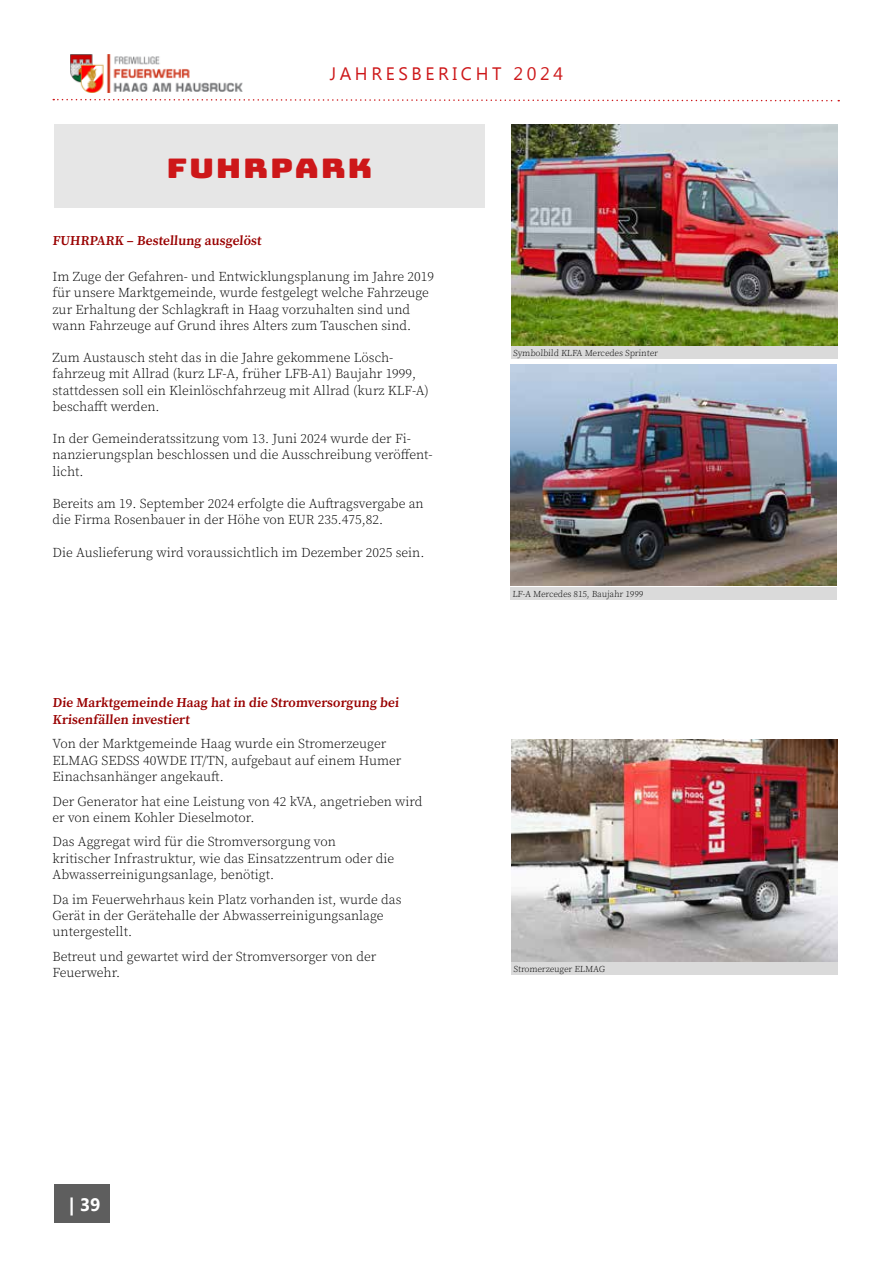
<style>
.page{position:relative;width:893px;height:1263px;background:#fff}
.page>*{position:absolute;margin:0;border:0;box-sizing:border-box;transform-origin:0 0}
.t1{font:27px "Bungee";letter-spacing:.05em;color:#cd1719;scale:1.25 1}
.t2{font:18px "Myanmar Text";letter-spacing:.2em;color:#cd1719}
.t3{font:700 18px "Myanmar Text";color:#fff}
.t4{font:300 13.5px/16.2px "Source Serif Pro";color:#000}
.t5{font:600 13.5px/16.5px "Source Serif Pro";color:#900}
.t6{font:300 9px "Source Serif Pro";color:#000}
</style>
<div class="page">
<img style="left:511px;top:124px;width:326px;height:221px">
<div style="left:511px;top:347px;width:326px;height:12px;background:#dadada"></div>
<div style="left:54px;top:124px;width:431px;height:84px;background:#e6e6e6"></div>
<img style="left:510px;top:365px;width:326px;height:221px">
<div style="left:510px;top:587px;width:326px;height:12px;background:#dadada"></div>
<img style="left:511px;top:740px;width:326px;height:221px">
<div style="left:511px;top:962px;width:326px;height:13px;background:#dadada"></div>
<div style="left:54px;top:1184px;width:55px;height:39px;background:#5e5e5e"></div>
<svg style="left:53px;top:98px;width:786px;height:4px"></svg>
<img style="left:71px;top:54px;width:172px;height:38px">
<h2 class="t2" style="left:330px;top:64px;width:235px">JAHRESBERICHT 2024</h2>
<h1 class="t1" style="left:167px;top:152px;width:166px">FUHRPARK</h1>
<p class="t5" style="left:52px;top:232px;width:212px">FUHRPARK – Bestellung ausgelöst</p>
<p class="t4" style="left:52px;top:269px;width:383px">Im Zuge der Gefahren- und Entwicklungsplanung im Jahre 2019 für unsere Marktgemeinde, wurde festgelegt welche Fahrzeuge zur Erhaltung der Schlagkraft in Haag vorzuhalten sind und wann Fahrzeuge auf Grund ihres Alters zum Tauschen sind.</p>
<p class="t4" style="left:52px;top:350px;width:378px">Zum Austausch steht das in die Jahre gekommene Lösch&shy;fahrzeug mit Allrad (kurz LF-A, früher LFB-A1) Baujahr 1999, stattdessen soll ein Kleinlöschfahrzeug mit Allrad (kurz KLF-A) beschafft werden.</p>
<p class="t4" style="left:52px;top:431px;width:382px">In der Gemeinderatssitzung vom 13. Juni 2024 wurde der Fi&shy;nanzierungsplan beschlossen und die Ausschreibung veröffent&shy;licht.</p>
<p class="t4" style="left:52px;top:496px;width:373px">Bereits am 19. September 2024 erfolgte die Auftragsvergabe an die Firma Rosenbauer in der Höhe von EUR 235.475,82.</p>
<p class="t4" style="left:52px;top:544px;width:373px">Die Auslieferung wird voraussichtlich im Dezember 2025 sein.</p>
<p class="t5" style="left:52px;top:694px;width:349px">Die Marktgemeinde Haag hat in die Stromversorgung bei<br>Krisenfällen investiert</p>
<p class="t4" style="left:52px;top:736px;width:350px">Von der Marktgemeinde Haag wurde ein Stromerzeuger<br>ELMAG SEDSS 40WDE IT/TN, aufgebaut auf einem Humer<br>Einachsanhänger angekauft.</p>
<p class="t4" style="left:52px;top:793px;width:372px">Der Generator hat eine Leistung von 42 kVA, angetrieben wird er von einem Kohler Dieselmotor.</p>
<p class="t4" style="left:52px;top:834px;width:343px">Das Aggregat wird für die Stromversorgung von kritischer Infrastruktur, wie das Einsatzzentrum oder die<br>Abwasserreinigungsanlage, benötigt.</p>
<p class="t4" style="left:52px;top:891px;width:350px">Da im Feuerwehrhaus kein Platz vorhanden ist, wurde das<br>Gerät in der Gerätehalle der Abwasserreinigungsanlage untergestellt.</p>
<p class="t4" style="left:52px;top:948px;width:325px">Betreut und gewartet wird der Stromversorger von der<br>Feuerwehr.</p>
<p class="t6" style="left:513px;top:347px;width:147px">Symbolbild KLFA Mercedes Sprinter</p>
<p class="t6" style="left:512px;top:588px;width:133px">LF-A Mercedes 815, Baujahr 1999</p>
<p class="t6" style="left:513px;top:963px;width:94px">Stromerzeuger ELMAG</p>
<h2 class="t3" style="left:69px;top:1194px;width:33px">| 39</h2>
</div>
